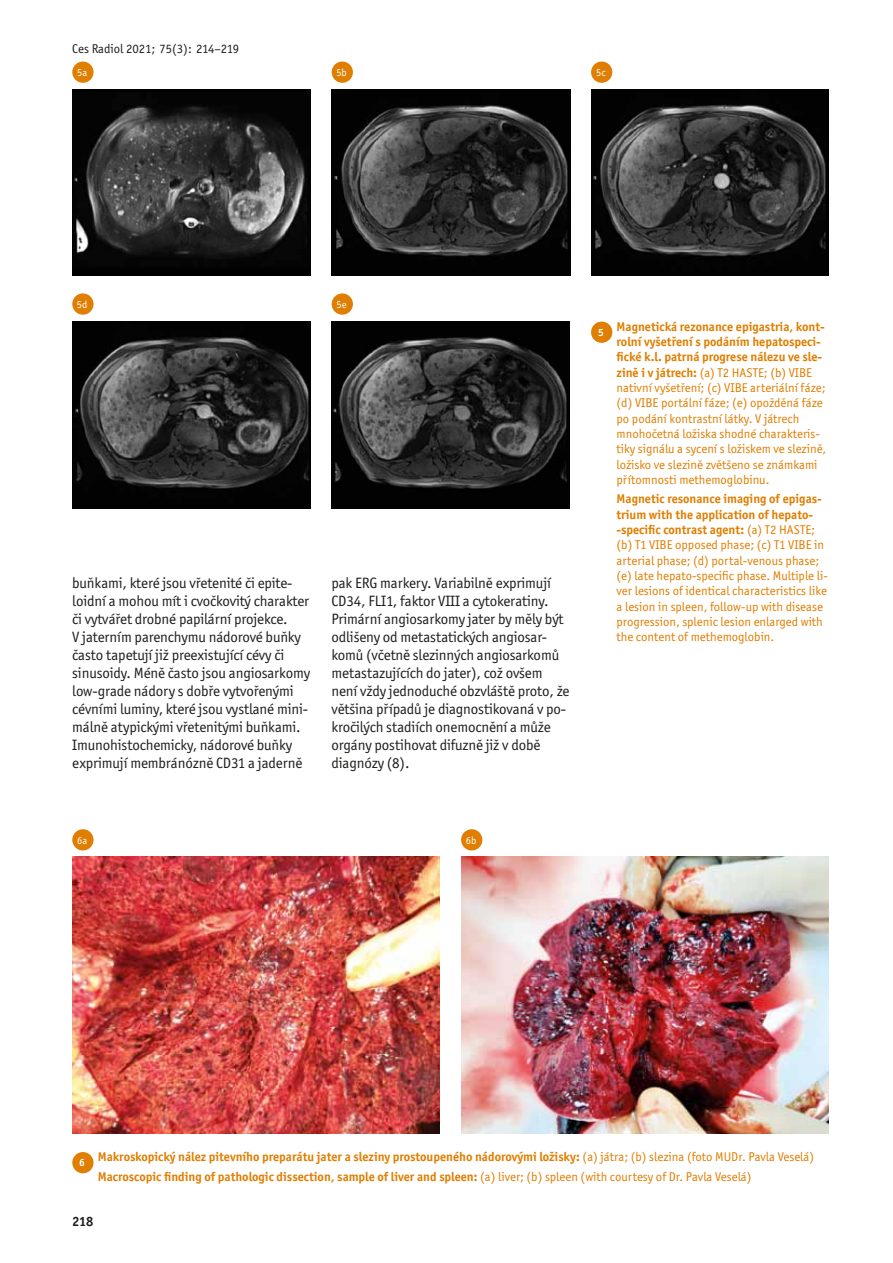
<style>
.page{position:relative;width:893px;height:1263px;background:#fff}
.page>*{position:absolute;margin:0;border:0;box-sizing:border-box;transform-origin:0 0}
.t1{font:15px/18px "Officina Sans Itc TOT";letter-spacing:-.01em;color:#1d1d1b}
.t2{font:700 13.5px "Officina Sans Itc TOT";color:#1d1d1b}
.t3{font:12.75px/15.3px "Officina Sans Itc TOT";color:#df7e00}
.t4{font:700 12.75px/19.5px "Officina Sans Itc TOT";color:#df7e00}
.t5{font:12.75px "Officina Sans Itc TOT";color:#1d1d1b}
.t6{font:10.5px "Officina Sans Itc TOT";color:#fff}
.s1{font-weight:700}
.s2{font-weight:400}
</style>
<div class="page">
<img style="left:72px;top:89px;width:238px;height:187px">
<img style="left:591px;top:89px;width:238px;height:187px">
<img style="left:72px;top:321px;width:238px;height:187px">
<img style="left:332px;top:321px;width:238px;height:187px">
<img style="left:331px;top:89px;width:239px;height:187px">
<div style="left:72px;top:62px;width:22px;height:21px;background:#df7e00;border-radius:50%"></div>
<div style="left:332px;top:62px;width:21px;height:21px;background:#df7e00;border-radius:50%"></div>
<div style="left:591px;top:62px;width:21px;height:21px;background:#df7e00;border-radius:50%"></div>
<div style="left:72px;top:293px;width:22px;height:22px;background:#df7e00;border-radius:50%"></div>
<div style="left:332px;top:293px;width:21px;height:22px;background:#df7e00;border-radius:50%"></div>
<div style="left:591px;top:322px;width:21px;height:21px;background:#df7e00;border-radius:50%"></div>
<img style="left:72px;top:857px;width:368px;height:277px">
<img style="left:461px;top:857px;width:368px;height:277px">
<div style="left:72px;top:829px;width:22px;height:21px;background:#df7e00;border-radius:50%"></div>
<div style="left:461px;top:829px;width:21px;height:21px;background:#df7e00;border-radius:50%"></div>
<div style="left:72px;top:1152px;width:22px;height:21px;background:#df7e00;border-radius:50%"></div>
<p class="t5" style="left:72px;top:41px;width:169px">Ces Radiol 2021; 75(3): 214–219</p>
<p class="t6" style="left:77px;top:66px;width:12px">5a</p>
<p class="t6" style="left:336px;top:66px;width:12px">5b</p>
<p class="t6" style="left:596px;top:66px;width:11px">5c</p>
<p class="t6" style="left:77px;top:298px;width:12px">5d</p>
<p class="t6" style="left:337px;top:298px;width:12px">5e</p>
<p class="t1" style="left:72px;top:574px;width:239px">buňkami, které jsou vřetenité či epite&shy;loidní a mohou mít i cvočkovitý charakter či vytvářet drobné papilární projekce.<br>V jaterním parenchymu nádorové buňky často tapetují již preexistující cévy či sinusoidy. Méně často jsou angiosarkomy low-grade nádory s dobře vytvořenými cévními luminy, které jsou vystlané mini&shy;málně atypickými vřetenitými buňkami.<br>Imunohistochemicky, nádorové buňky exprimují membránózně CD31 a jaderně</p>
<p class="t1" style="left:331px;top:574px;width:240px">pak ERG markery. Variabilně exprimují CD34, FLI1, faktor VIII a cytokeratiny.<br>Primární angiosarkomy jater by měly být odlišeny od metastatických angiosar&shy;komů (včetně slezinných angiosarkomů metastazujících do jater), což ovšem není vždy jednoduché obzvláště proto, že většina případů je diagnostikovaná v po&shy;kročilých stadiích onemocnění a může orgány postihovat difuzně již v době diagnózy (8).</p>
<p class="t6" style="left:77px;top:834px;width:12px">6a</p>
<p class="t6" style="left:466px;top:834px;width:12px">6b</p>
<p class="t3" style="left:617px;top:319px;width:211px;text-indent:-19px"><sub>5</sub> <span class="s1">Magnetická rezonance epigastria, kont&shy;rolní vyšetření s podáním hepatospeci&shy;fické k.l. patrná progrese nálezu ve sle&shy;zině i v játrech:</span> (a) T2 HASTE; (b) VIBE nativní vyšetření; (c) VIBE arteriální fáze; (d) VIBE portální fáze; (e) opožděná fáze po podání kontrastní látky. V játrech mnohočetná ložiska shodné charakteris&shy;tiky signálu a sycení s ložiskem ve slezině, ložisko ve slezině zvětšeno se známkami přítomnosti methemoglobinu.</p>
<p class="t3" style="left:617px;top:492px;width:213px"><span class="s1">Magnetic resonance imaging of epigas&shy;trium with the application of hepato--specific contrast agent:</span> (a) T2 HASTE; (b) T1 VIBE opposed phase; (c) T1 VIBE in arterial phase; (d) portal-venous phase; (e) late hepato-specific phase. Multiple li&shy;ver lesions of identical characteristics like a lesion in spleen, follow-up with disease progression, splenic lesion enlarged with the content of methemoglobin.</p>
<p class="t4" style="left:98px;top:1147px;width:718px;text-indent:-19px"><sub>6</sub> Makroskopický nález pitevního preparátu jater a sleziny prostoupeného nádorovými ložisky: <span class="s2">(a) játra; (b) slezina (foto MUDr. Pavla Veselá)<br></span>Macroscopic finding of pathologic dissection, sample of liver and spleen: <span class="s2">(a) liver; (b) spleen (with courtesy of Dr. Pavla Veselá)</span></p>
<p class="t2" style="left:72px;top:1213px;width:22px">218</p>
</div>
